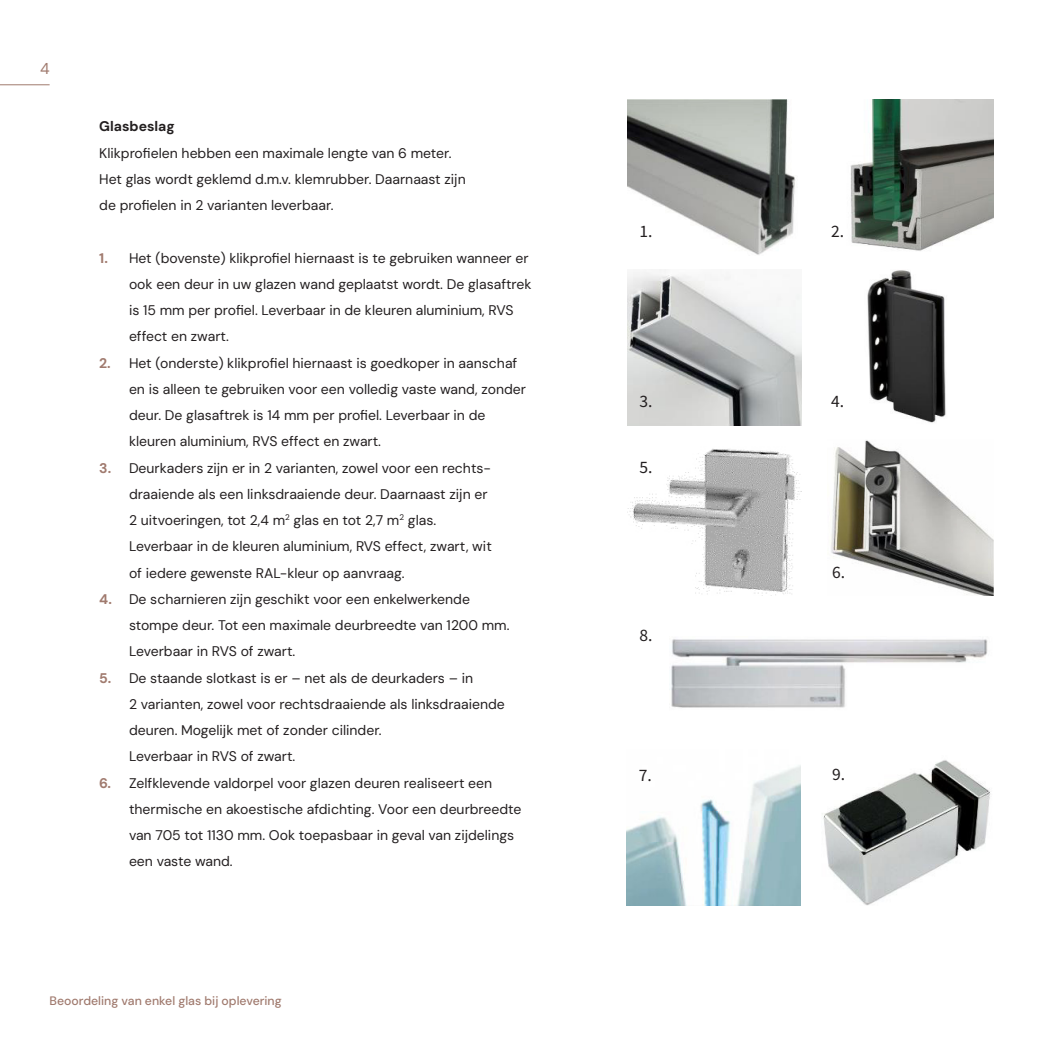
<style>
.page{position:relative;width:1042px;height:1042px;background:#fff}
.page>*{position:absolute;margin:0;border:0;box-sizing:border-box;transform-origin:0 0}
.t1{font:17.5px "Source Sans Variable";color:#231f20}
.t2{font:15.75px "DM Sans";color:#a07a6e}
.Platte_tekst{font:14px/26.2px "DM Sans";color:#231f20}
.Platte_tekst-2{font:700 14px "DM Sans";color:#231f20}
.t3{font:500 12.25px "DM Sans";color:#a07a6e}
.s1{font-weight:700;color:#a07a6e}
</style>
<div class="page">
<img style="left:627px;top:99px;width:168px;height:156px">
<img style="left:850px;top:99px;width:143px;height:152px">
<img style="left:627px;top:269px;width:174px;height:156px">
<img style="left:867px;top:270px;width:79px;height:153px">
<img style="left:627px;top:449px;width:174px;height:147px">
<img style="left:831px;top:440px;width:162px;height:156px">
<img style="left:671px;top:639px;width:317px;height:69px">
<img style="left:626px;top:765px;width:175px;height:140px">
<img style="left:822px;top:760px;width:169px;height:145px">
<hr style="left:0;top:84px;width:50px;height:1px;background:#a07a6e">
<p class="t2" style="left:40px;top:59px;width:11px">4</p>
<p class="Platte_tekst-2" style="left:99px;top:118px;width:77px">Glasbeslag</p>
<p class="Platte_tekst" style="left:99px;top:139px;width:368px">Klikprofielen hebben een maximale lengte van 6 meter.<br>Het glas wordt geklemd d.m.v. klemrubber. Daarnaast zijn de profielen in 2 varianten leverbaar.</p>
<p class="Platte_tekst" style="left:129px;top:244px;width:404px;text-indent:-30px"><span class="s1">1.</span> Het (bovenste) klikprofiel hiernaast is te gebruiken wanneer er ook een deur in uw glazen wand geplaatst wordt. De glasaftrek is 15 mm per profiel. Leverbaar in de kleuren aluminium, RVS effect en zwart.</p>
<p class="Platte_tekst" style="left:129px;top:349px;width:398px;text-indent:-30px"><span class="s1">2.</span> Het (onderste) klikprofiel hiernaast is goedkoper in aanschaf en is alleen te gebruiken voor een volledig vaste wand, zonder deur. De glasaftrek is 14 mm per profiel. Leverbaar in de kleuren aluminium, RVS effect en zwart.</p>
<p class="Platte_tekst" style="left:129px;top:454px;width:364px;text-indent:-30px"><span class="s1">3.</span> Deurkaders zijn er in 2 varianten, zowel voor een rechts&shy;draaiende als een linksdraaiende deur. Daarnaast zijn er 2 uitvoeringen, tot 2,4 m<sup>2</sup> glas en tot 2,7 m<sup>2</sup> glas.<br>Leverbaar in de kleuren aluminium, RVS effect, zwart, wit of iedere gewenste RAL-kleur op aanvraag.</p>
<p class="Platte_tekst" style="left:129px;top:586px;width:382px;text-indent:-30px"><span class="s1">4.</span> De scharnieren zijn geschikt voor een enkelwerkende stompe deur. Tot een maximale deurbreedte van 1200 mm.<br>Leverbaar in RVS of zwart.</p>
<p class="Platte_tekst" style="left:129px;top:664px;width:377px;text-indent:-30px"><span class="s1">5.</span> De staande slotkast is er – net als de deurkaders – in<br>2 varianten, zowel voor rechtsdraaiende als linksdraaiende deuren. Mogelijk met of zonder cilinder.<br>Leverbaar in RVS of zwart.</p>
<p class="Platte_tekst" style="left:129px;top:769px;width:394px;text-indent:-30px"><span class="s1">6.</span> Zelfklevende valdorpel voor glazen deuren realiseert een thermische en akoestische afdichting. Voor een deurbreedte van 705 tot 1130 mm. Ook toepasbaar in geval van zijdelings een vaste wand.</p>
<p class="t3" style="left:50px;top:992px;width:234px">Beoordeling van enkel glas bij oplevering</p>
<p class="t1" style="left:639px;top:221px;width:15px">1.</p>
<p class="t1" style="left:831px;top:221px;width:15px">2.</p>
<p class="t1" style="left:639px;top:391px;width:15px">3.</p>
<p class="t1" style="left:831px;top:391px;width:15px">4.</p>
<p class="t1" style="left:639px;top:457px;width:15px">5.</p>
<p class="t1" style="left:639px;top:625px;width:15px">8.</p>
<p class="t1" style="left:832px;top:561px;width:15px">6.</p>
<p class="t1" style="left:639px;top:764px;width:15px">7.</p>
<p class="t1" style="left:832px;top:764px;width:15px">9.</p>
</div>
